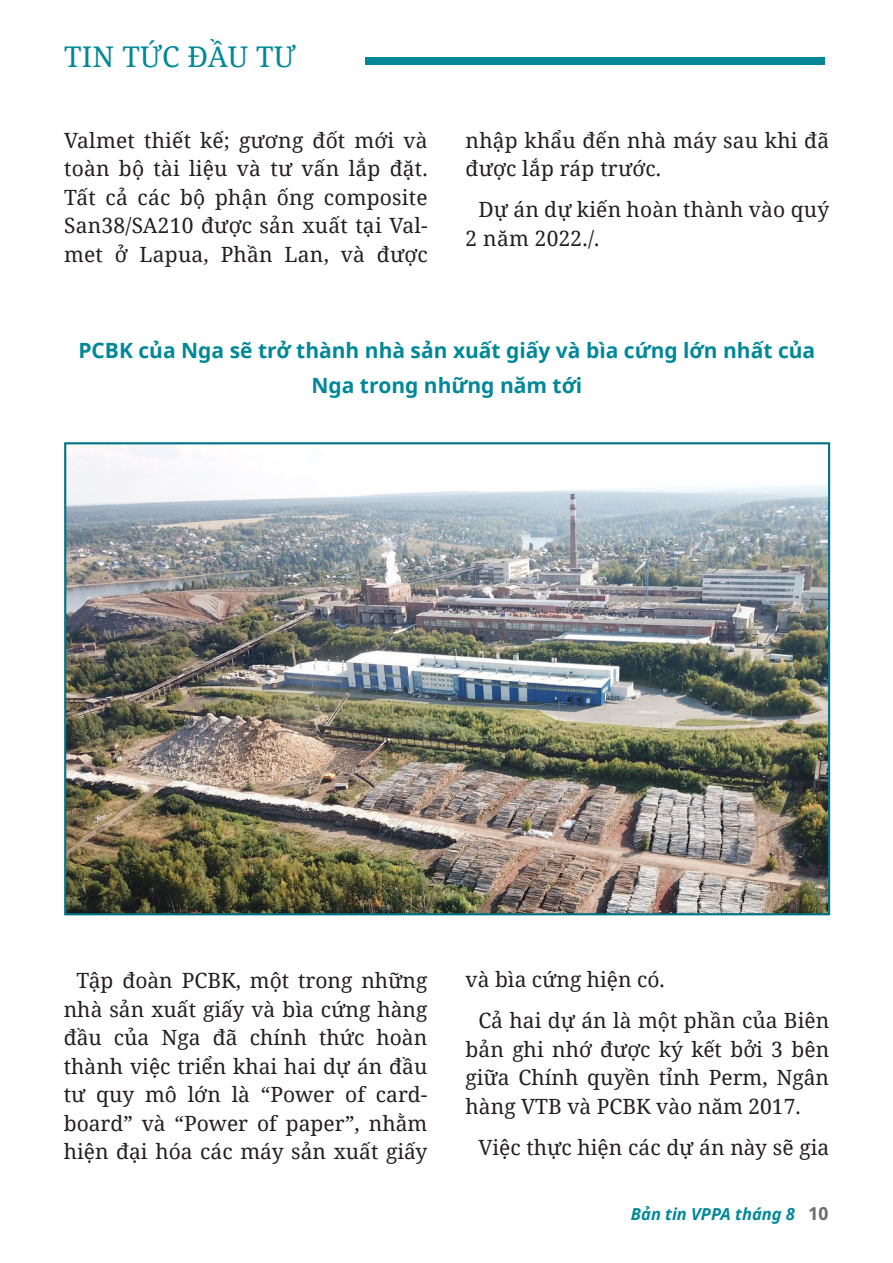
<style>
.page{position:relative;width:893px;height:1263px;background:#fff}
.page>*{position:absolute;margin:0;border:0;box-sizing:border-box;transform-origin:0 0}
.t1{font:28.5px "Noto Serif";letter-spacing:.01em;color:#089}
.t2{font:21px/28.5px "Noto Serif";color:#231f20;text-align:justify}
.t3{font:700 21px/34.5px "Noto Sans";color:#089;text-align:center}
.t4{font:italic 700 16.5px "Noto Sans";color:#089}
.s1{font-style:normal;font-size:18px;color:#6c6d70}
</style>
<div class="page">
<div style="left:365px;top:58px;width:459px;height:7px;background:#089"></div>
<img style="left:67px;top:445px;width:760px;height:467px">
<div style="left:64px;top:442px;width:766px;height:473px;border:2px solid #007284"></div>
<p class="t1" style="left:64px;top:37px;width:233px">TIN TỨC ĐẦU TƯ</p>
<p class="t2" style="left:64px;top:125px;width:365px">Valmet thiết kế; gương đốt mới và toàn bộ tài liệu và tư vấn lắp đặt.<br>Tất cả các bộ phận ống composite San38/SA210 được sản xuất tại Val&shy;met ở Lapua, Phần Lan, và được</p>
<p class="t2" style="left:466px;top:125px;width:365px">nhập khẩu đến nhà máy sau khi đã được lắp ráp trước.</p>
<p class="t2" style="left:466px;top:195px;width:365px;text-indent:13px">Dự án dự kiến hoàn thành vào quý<br>2 năm 2022./.</p>
<p class="t3" style="left:78px;top:334px;width:738px">PCBK của Nga sẽ trở thành nhà sản xuất giấy và bìa cứng lớn nhất của<br>Nga trong những năm tới</p>
<p class="t2" style="left:64px;top:966px;width:365px;text-indent:13px">Tập đoàn PCBK, một trong những nhà sản xuất giấy và bìa cứng hàng đầu của Nga đã chính thức hoàn thành việc triển khai hai dự án đầu tư quy mô lớn là “Power of card&shy;board” và “Power of paper”, nhằm hiện đại hóa các máy sản xuất giấy</p>
<p class="t2" style="left:466px;top:964px;width:201px">và bìa cứng hiện có.</p>
<p class="t2" style="left:466px;top:1005px;width:365px;text-indent:13px">Cả hai dự án là một phần của Biên bản ghi nhớ được ký kết bởi 3 bên giữa Chính quyền tỉnh Perm, Ngân hàng VTB và PCBK vào năm 2017.</p>
<p class="t2" style="left:478px;top:1132px;width:352px">Việc thực hiện các dự án này sẽ gia</p>
<p class="t4" style="left:631px;top:1202px;width:199px">Bản tin VPPA tháng 8 <span class="s1">10</span></p>
</div>
